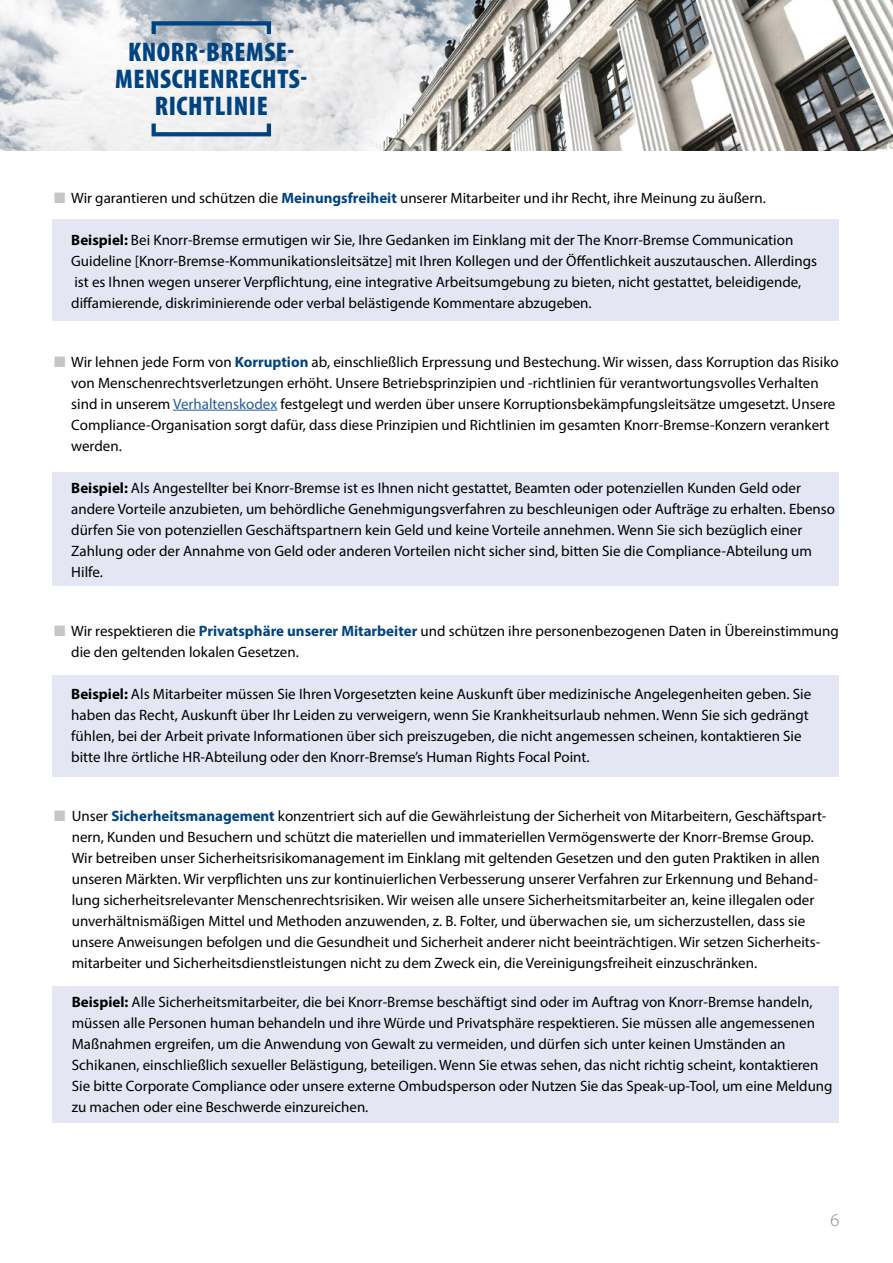
<style>
.page{position:relative;width:893px;height:1263px;background:#fff}
.page>*{position:absolute;margin:0;border:0;box-sizing:border-box;transform-origin:0 0}
.t1{font:900 condensed 27px/27px "Myriad Pro";letter-spacing:.02em;color:#004380;text-align:center}
.t2{font:300 18px "Myriad Pro";color:#878787}
.t3{font:15px/21px "Myriad Pro";color:#000}
.s1{color:#c6c6c6}
.s2{font-weight:700;color:#004380}
.s3{font-weight:700}
.s4{color:#275b9b}
</style>
<div class="page">
<img style="left:0;top:0;width:893px;height:151px">
<div style="left:53px;top:220px;width:786px;height:101px;background:#e4e7f3"></div>
<div style="left:53px;top:986px;width:786px;height:137px;background:#e4e7f3"></div>
<div style="left:53px;top:675px;width:786px;height:101px;background:#e4e7f3"></div>
<div style="left:53px;top:472px;width:786px;height:113px;background:#e4e7f3"></div>
<hr style="left:173px;top:410px;width:104px;height:1px;background:#275b9b">
<div style="left:152px;top:121px;width:119px;height:15px;border:4px solid #004380"></div>
<div style="left:152px;top:21px;width:119px;height:15px;border:4px solid #004380"></div>
<h1 class="t1" style="left:115px;top:38px;width:194px">KNORR-BREMSE-<br>MENSCHENRECHTS-<br>RICHTLINIE</h1>
<p class="t3" style="left:54px;top:187px;width:713px"><span class="s1">■</span> Wir garantieren und schützen die <span class="s2">Meinungsfreiheit</span> unserer Mitarbeiter und ihr Recht, ihre Meinung zu äußern.</p>
<p class="t3" style="left:71px;top:229px;width:747px"><span class="s3">Beispiel:</span> Bei Knorr-Bremse ermutigen wir Sie, Ihre Gedanken im Einklang mit der The Knorr-Bremse Communication Guideline [Knorr-Bremse-Kommunikationsleitsätze] mit Ihren Kollegen und der Öffentlichkeit auszutauschen. Allerdings ist es Ihnen wegen unserer Verpflichtung, eine integrative Arbeitsumgebung zu bieten, nicht gestattet, beleidigende, diffamierende, diskriminierende oder verbal belästigende Kommentare abzugeben.</p>
<p class="t3" style="left:71px;top:351px;width:769px;text-indent:-17px"><span class="s1">■</span> Wir lehnen jede Form von <span class="s2">Korruption</span> ab, einschließlich Erpressung und Bestechung. Wir wissen, dass Korruption das Risiko von Menschenrechtsverletzungen erhöht. Unsere Betriebsprinzipien und -richtlinien für verantwortungsvolles Verhalten sind in unserem <span class="s4">Verhaltenskodex</span> festgelegt und werden über unsere Korruptionsbekämpfungsleitsätze umgesetzt. Unsere Compliance-Organisation sorgt dafür, dass diese Prinzipien und Richtlinien im gesamten Knorr-Bremse-Konzern verankert werden.</p>
<p class="t3" style="left:71px;top:477px;width:765px"><span class="s3">Beispiel:</span> Als Angestellter bei Knorr-Bremse ist es Ihnen nicht gestattet, Beamten oder potenziellen Kunden Geld oder andere Vorteile anzubieten, um behördliche Genehmigungsverfahren zu beschleunigen oder Aufträge zu erhalten. Ebenso dürfen Sie von potenziellen Geschäftspartnern kein Geld und keine Vorteile annehmen. Wenn Sie sich bezüglich einer Zahlung oder der Annahme von Geld oder anderen Vorteilen nicht sicher sind, bitten Sie die Compliance-Abteilung um Hilfe.</p>
<p class="t3" style="left:71px;top:620px;width:769px;text-indent:-17px"><span class="s1">■</span> Wir respektieren die <span class="s2">Privatsphäre unserer Mitarbeiter</span> und schützen ihre personenbezogenen Daten in Übereinstimmung die den geltenden lokalen Gesetzen.</p>
<p class="t3" style="left:71px;top:683px;width:741px"><span class="s3">Beispiel:</span> Als Mitarbeiter müssen Sie Ihren Vorgesetzten keine Auskunft über medizinische Angelegenheiten geben. Sie haben das Recht, Auskunft über Ihr Leiden zu verweigern, wenn Sie Krankheitsurlaub nehmen. Wenn Sie sich gedrängt fühlen, bei der Arbeit private Informationen über sich preiszugeben, die nicht angemessen scheinen, kontaktieren Sie bitte Ihre örtliche HR-Abteilung oder den Knorr-Bremse’s Human Rights Focal Point.</p>
<p class="t3" style="left:72px;top:805px;width:756px;text-indent:-18px"><span class="s1">■</span> Unser <span class="s2">Sicherheitsmanagement</span> konzentriert sich auf die Gewährleistung der Sicherheit von Mitarbeitern, Geschäftspart&shy;nern, Kunden und Besuchern und schützt die materiellen und immateriellen Vermögenswerte der Knorr-Bremse Group.<br>Wir betreiben unser Sicherheitsrisikomanagement im Einklang mit geltenden Gesetzen und den guten Praktiken in allen unseren Märkten. Wir verpflichten uns zur kontinuierlichen Verbesserung unserer Verfahren zur Erkennung und Behand&shy;lung sicherheitsrelevanter Menschenrechtsrisiken. Wir weisen alle unsere Sicherheitsmitarbeiter an, keine illegalen oder unverhältnismäßigen Mittel und Methoden anzuwenden, z. B. Folter, und überwachen sie, um sicherzustellen, dass sie unsere Anweisungen befolgen und die Gesundheit und Sicherheit anderer nicht beeinträchtigen. Wir setzen Sicherheits&shy;mitarbeiter und Sicherheitsdienstleistungen nicht zu dem Zweck ein, die Vereinigungsfreiheit einzuschränken.</p>
<p class="t3" style="left:72px;top:991px;width:762px"><span class="s3">Beispiel:</span> Alle Sicherheitsmitarbeiter, die bei Knorr-Bremse beschäftigt sind oder im Auftrag von Knorr-Bremse handeln, müssen alle Personen human behandeln und ihre Würde und Privatsphäre respektieren. Sie müssen alle angemessenen Maßnahmen ergreifen, um die Anwendung von Gewalt zu vermeiden, und dürfen sich unter keinen Umständen an Schikanen, einschließlich sexueller Belästigung, beteiligen. Wenn Sie etwas sehen, das nicht richtig scheint, kontaktieren Sie bitte Corporate Compliance oder unsere externe Ombudsperson oder Nutzen Sie das Speak-up-Tool, um eine Meldung zu machen oder eine Beschwerde einzureichen.</p>
<p class="t2" style="left:831px;top:1209px;width:10px">6</p>
</div>
